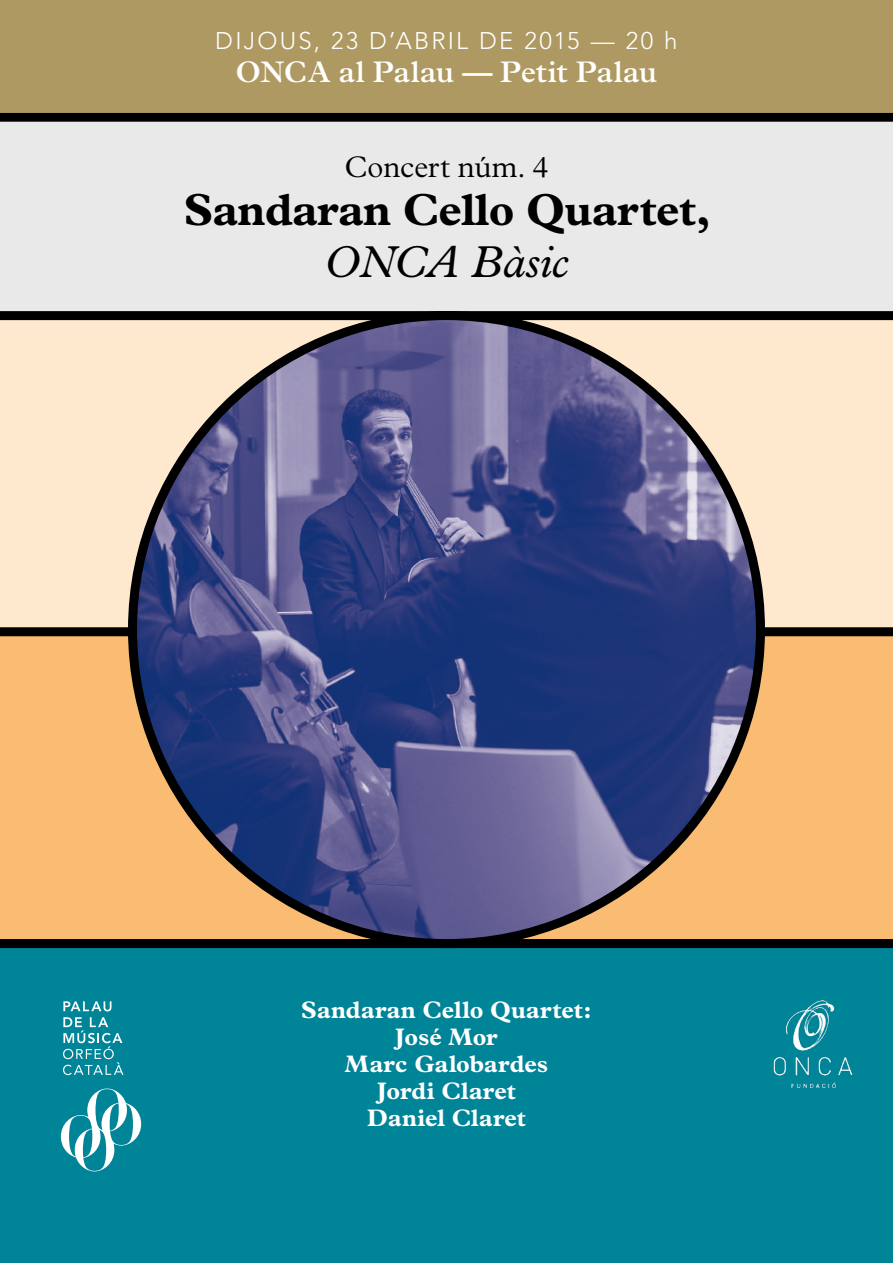
<style>
.page{position:relative;width:893px;height:1263px;background:#fff}
.page>*{position:absolute;margin:0;border:0;box-sizing:border-box;transform-origin:0 0}
.t1{font:700 45px "Plantin";letter-spacing:-.01em;color:#000}
.t2{font:italic 45px "Plantin";letter-spacing:-.01em;color:#000}
.t3{font:600 30px "Plantin";letter-spacing:-.005em;color:#fff}
.t4{font:300 30px "Plantin";color:#000}
.t5{font:700 24px/27px "Plantin";letter-spacing:.005em;color:#fff;text-align:center}
.t6{font:300 24px "Avenir LT Std";letter-spacing:.09em;color:#fff}
</style>
<div class="page">
<div style="left:0;top:117px;width:893px;height:198px;background:#e9e9ea"></div>
<div style="left:0;top:315px;width:893px;height:317px;background:#fee9cf"></div>
<div style="left:0;top:632px;width:893px;height:311px;background:#f9bc72"></div>
<div style="left:0;top:0;width:893px;height:117px;background:#ae9962"></div>
<div style="left:0;top:943px;width:893px;height:320px;background:#008498"></div>
<div style="left:0;top:311px;width:893px;height:9px;background:#000"></div>
<div style="left:0;top:627px;width:893px;height:9px;background:#000"></div>
<div style="left:0;top:939px;width:893px;height:9px;background:#000"></div>
<div style="left:0;top:113px;width:893px;height:9px;background:#000"></div>
<img style="left:132px;top:316px;width:628px;height:627px;border-radius:313px">
<svg style="left:63px;top:1001px;width:48px;height:10px"></svg>
<svg style="left:63px;top:1017px;width:60px;height:58px"></svg>
<svg style="left:61px;top:1088px;width:80px;height:83px"></svg>
<img style="left:773px;top:1000px;width:80px;height:87px">
<p class="t6" style="left:215px;top:26px;width:464px">DIJOUS, 23 D’ABRI L DE 2015 — 20 H</p>
<p class="t3" style="left:236px;top:54px;width:423px">ONCA al Palau — Petit Palau</p>
<p class="t4" style="left:344px;top:149px;width:206px">Concert núm. 4</p>
<h1 class="t1" style="left:184px;top:183px;width:529px">Sandaran Cello Quartet,</h1>
<h1 class="t2" style="left:324px;top:236px;width:246px">ONCA Bàsic</h1>
<p class="t5" style="left:301px;top:996px;width:292px">Sandaran Cello Quartet:<br>José Mor<br>Marc Galobardes<br>Jordi Claret<br>Daniel Claret</p>
</div>
